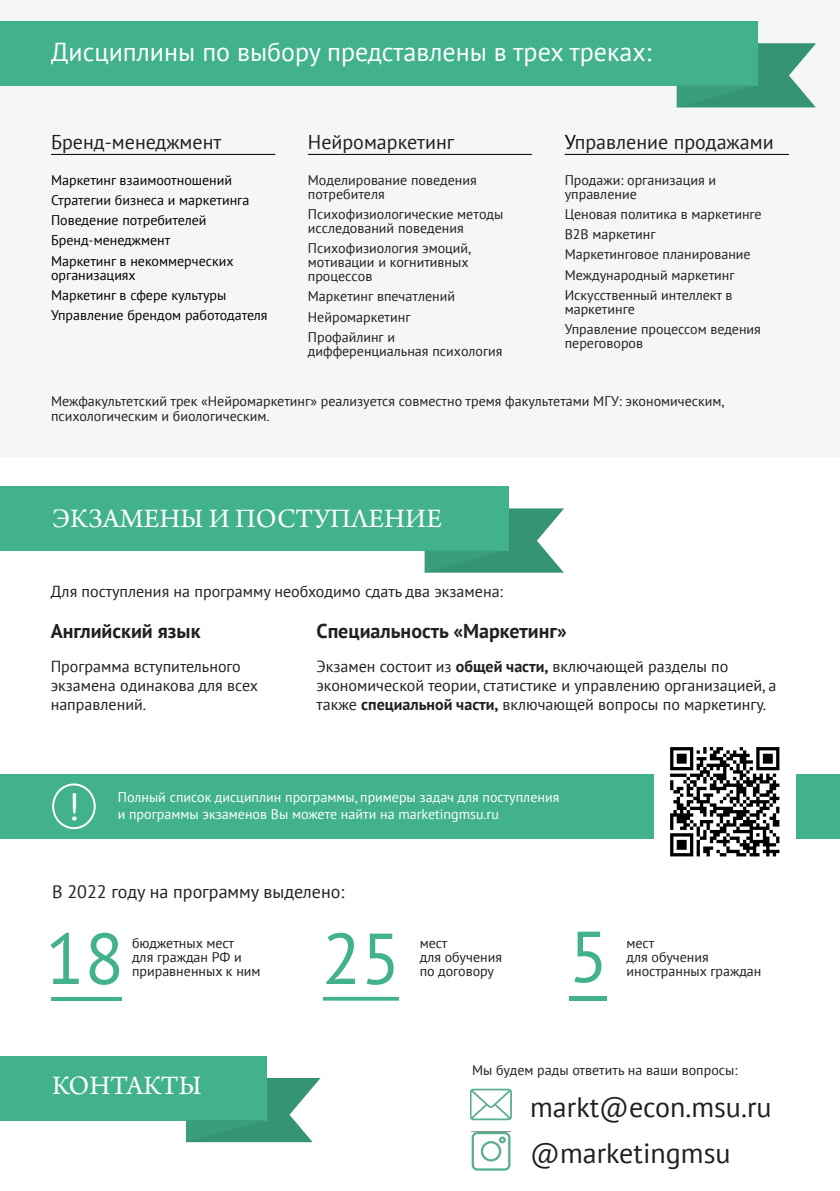
<style>
.page{position:relative;width:840px;height:1191px;background:#fff}
.page>*{position:absolute;margin:0;border:0;box-sizing:border-box;transform-origin:0 0}
.t1{font:72px "PT Sans";color:#41b28d}
.t2{font:38px "PT Sans";color:#fff}
.t3{font:28px "PT Sans";color:#231f20}
.t4{font:28px "Arno Pro";color:#fff}
.Стиль_абзаца_6{font:26px "PT Sans";color:#fff}
.Стиль_абзаца_5{font:20px "PT Sans";color:#231f20}
.t5{font:700 20px "PT Sans";color:#231f20}
.t6{font:18px "PT Sans";color:#231f20}
.t7{font:16px/19.2px "PT Sans";color:#231f20}
.Стиль_абзаца_4{font:14px/14px "PT Sans";color:#231f20}
.Стиль_абзаца_4-2{font:14px/14px "PT Sans";color:#000}
.t8{font:14px/16.8px "PT Sans";color:#fff}
.s1{color:#000}
.s2{font-weight:700}
</style>
<div class="page">
<div style="left:0;top:0;width:839px;height:456px;background:#f5f6f6"></div>
<div style="left:0;top:21px;width:757px;height:64px;background:#41b28d"></div>
<svg style="left:676px;top:43px;width:139px;height:64px"></svg>
<hr style="left:51px;top:154px;width:224px;height:1px;background:#000">
<hr style="left:308px;top:154px;width:223px;height:1px;background:#000">
<hr style="left:564px;top:154px;width:224px;height:1px;background:#000">
<div style="left:0;top:486px;width:508px;height:64px;background:#41b28d"></div>
<svg style="left:424px;top:508px;width:139px;height:64px"></svg>
<div style="left:0;top:774px;width:839px;height:64px;background:#41b28d"></div>
<div style="left:0;top:1055px;width:266px;height:65px;background:#41b28d"></div>
<svg style="left:186px;top:1078px;width:134px;height:64px"></svg>
<img style="left:653px;top:747px;width:141px;height:110px">
<hr style="left:51px;top:997px;width:71px;height:3px;background:#41b28d">
<svg style="left:323px;top:997px;width:76px;height:3px"></svg>
<div style="left:568px;top:996px;width:37px;height:5px;background:#41b28d"></div>
<svg style="left:470px;top:1088px;width:41px;height:32px"></svg>
<svg style="left:471px;top:1131px;width:39px;height:39px"></svg>
<div style="left:52px;top:783px;width:44px;height:46px;border:2px solid #fff;border-radius:50%"></div>
<p class="Стиль_абзаца_6" style="left:51px;top:35px;width:601px">Дисциплины по выбору представлены в трех треках:</p>
<p class="Стиль_абзаца_5" style="left:51px;top:129px;width:172px">Бренд-менеджмент</p>
<p class="Стиль_абзаца_5" style="left:308px;top:129px;width:148px">Нейромаркетинг</p>
<p class="Стиль_абзаца_5" style="left:564px;top:129px;width:210px"><span class="s1">У</span>правление продажами</p>
<p class="Стиль_абзаца_4-2" style="left:51px;top:172px;width:182px">Маркетинг взаимоотношений</p>
<p class="Стиль_абзаца_4-2" style="left:51px;top:193px;width:200px">Стратегии бизнеса и маркетинга</p>
<p class="Стиль_абзаца_4-2" style="left:51px;top:213px;width:157px">Поведение потребителей</p>
<p class="Стиль_абзаца_4-2" style="left:51px;top:233px;width:121px">Бренд-менеджмент</p>
<p class="Стиль_абзаца_4-2" style="left:51px;top:253px;width:184px">Маркетинг в некоммерческих организациях</p>
<p class="Стиль_абзаца_4-2" style="left:51px;top:287px;width:177px">Маркетинг в сфере культуры</p>
<p class="Стиль_абзаца_4-2" style="left:51px;top:308px;width:218px">Управление брендом работодателя</p>
<p class="Стиль_абзаца_4" style="left:308px;top:172px;width:170px">Моделирование поведения потребителя</p>
<p class="Стиль_абзаца_4" style="left:308px;top:207px;width:197px">Психофизиологические методы исследований поведения</p>
<p class="Стиль_абзаца_4" style="left:308px;top:241px;width:164px">Психофизиология эмоций, мотивации и когнитивных процессов</p>
<p class="Стиль_абзаца_4" style="left:308px;top:289px;width:149px">Маркетинг впечатлений</p>
<p class="Стиль_абзаца_4" style="left:308px;top:309px;width:104px">Нейромаркетинг</p>
<p class="Стиль_абзаца_4" style="left:308px;top:329px;width:196px">Профайлинг и дифференциальная психология</p>
<p class="Стиль_абзаца_4" style="left:564px;top:172px;width:153px">Продажи: организация и управление</p>
<p class="Стиль_абзаца_4" style="left:564px;top:207px;width:198px">Ценовая политика в маркетинге</p>
<p class="Стиль_абзаца_4" style="left:564px;top:227px;width:92px">B2B маркетинг</p>
<p class="Стиль_абзаца_4" style="left:564px;top:247px;width:187px">Маркетинговое планирование</p>
<p class="Стиль_абзаца_4" style="left:564px;top:267px;width:171px">Международный маркетинг</p>
<p class="Стиль_абзаца_4" style="left:564px;top:287px;width:169px">Искусственный интеллект в маркетинге</p>
<p class="Стиль_абзаца_4" style="left:564px;top:322px;width:197px">Управление процессом ведения переговоров</p>
<p class="Стиль_абзаца_4" style="left:51px;top:394px;width:674px">Межфакультетский трек «Нейромаркетинг» реализуется совместно тремя факультетами МГУ: экономическим, психологическим и биологическим.</p>
<p class="t4" style="left:52px;top:502px;width:391px">ЭКЗАМЕНЫ И ПОСТУПЛЕНИЕ</p>
<p class="t7" style="left:51px;top:582px;width:453px">Для поступления на программу необходимо сдать два экзамена:</p>
<p class="t5" style="left:51px;top:617px;width:151px">Английский язык</p>
<p class="t5" style="left:316px;top:617px;width:252px">Специальность «Маркетинг»</p>
<p class="t7" style="left:51px;top:656px;width:209px">Программа вступительного экзамена одинакова для всех направлений.</p>
<p class="t7" style="left:316px;top:656px;width:461px">Экзамен состоит из <span class="s2">общей части,</span> включающей разделы по экономической теории, статистике и управлению организацией, а также <span class="s2">специальной части,</span> включающей вопросы по маркетингу.</p>
<p class="t2" style="left:68px;top:782px;width:13px">!</p>
<p class="t8" style="left:118px;top:788px;width:443px">Полный список дисциплин программы, примеры задач для поступления и программы экзаменов Вы можете найти на marketingmsu.ru</p>
<p class="t6" style="left:52px;top:880px;width:293px">В 2022 году на программу выделено:</p>
<p class="Стиль_абзаца_4" style="left:132px;top:935px;width:130px">бюджетных мест<br>для граждан РФ и приравненных к ним</p>
<p class="Стиль_абзаца_4" style="left:419px;top:935px;width:84px">мест<br>для обучения по договору</p>
<p class="Стиль_абзаца_4" style="left:626px;top:935px;width:84px">мест<br>для обучения</p>
<p class="t1" style="left:45px;top:912px;width:80px">18</p>
<p class="t1" style="left:321px;top:912px;width:80px">25</p>
<p class="t1" style="left:568px;top:910px;width:41px">5</p>
<p class="Стиль_абзаца_4" style="left:626px;top:963px;width:136px">иностранных граждан</p>
<p class="t4" style="left:52px;top:1069px;width:151px">КОНТАКТЫ</p>
<p class="Стиль_абзаца_4" style="left:471px;top:1062px;width:267px">Мы будем рады ответить на ваши вопросы:</p>
<p class="t3" style="left:530px;top:1088px;width:243px">markt@econ.msu.ru</p>
<p class="t3" style="left:530px;top:1135px;width:202px">@marketingmsu</p>
</div>
